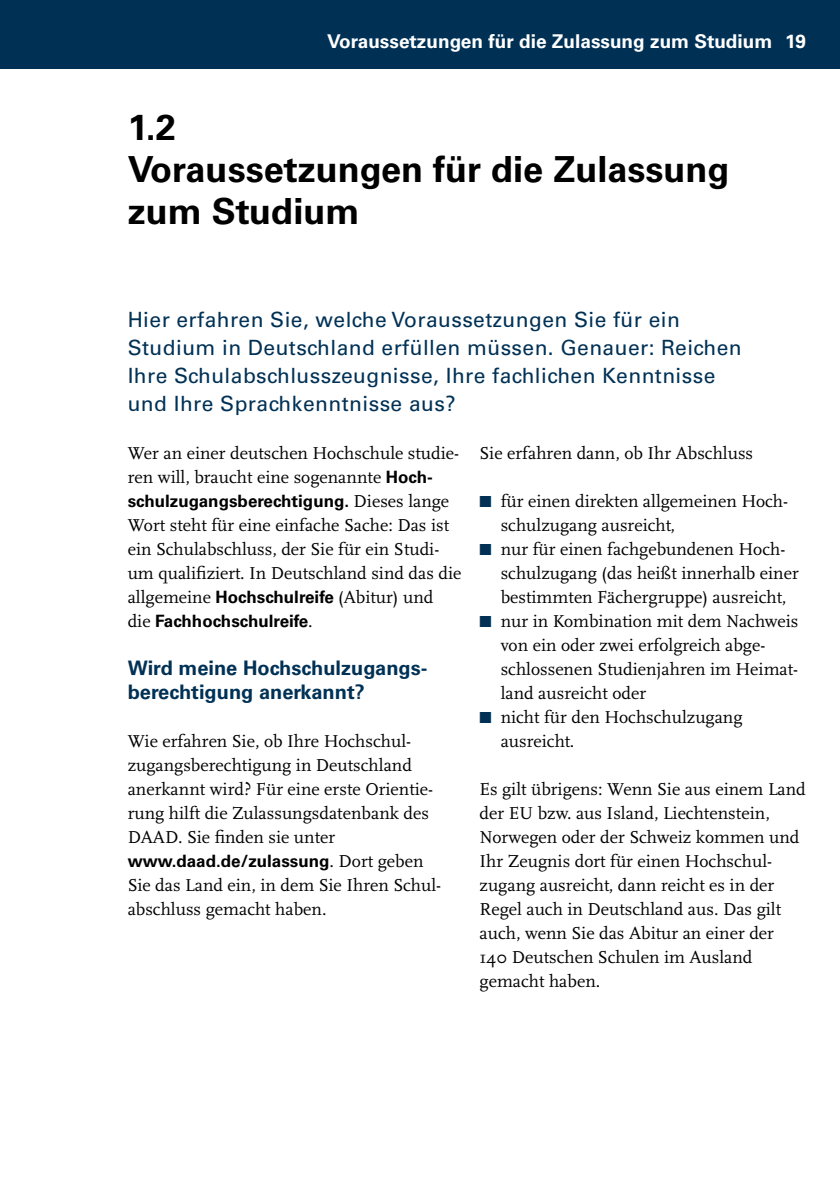
<style>
.page{position:relative;width:840px;height:1191px;background:#fff}
.page>*{position:absolute;margin:0;border:0;box-sizing:border-box;transform-origin:0 0}
.t1{font:700 36px/42px "Univers LT Std";color:#000}
.t2{font:21px/28px "Univers LT Std";letter-spacing:.02em;color:#003155}
.t3{font:700 20px/24px "Univers LT Std";color:#003155}
.t4{font:700 19px "Univers LT Std";color:#fff}
.t5{font:18px/24px "Scala Pro";color:#000}
.t6{font:700 17px "Univers LT Std";color:#000}
.s1{color:#003155}
.s2{font-family:"Univers LT Std";font-weight:700;font-size:17px}
.s3{font-family:"Scala Pro";font-weight:400;font-size:18px}
</style>
<div class="page">
<div style="left:0;top:0;width:839px;height:68px;background:#003155"></div>
<p class="t4" style="left:327px;top:30px;width:480px">Voraussetzungen für die Zulassung zum Studium 19</p>
<h1 class="t1" style="left:128px;top:106px;width:603px">1.2<br>Voraussetzungen für die Zulassung zum Studium</h1>
<p class="t2" style="left:128px;top:306px;width:615px">Hier erfahren Sie, welche Voraussetzungen Sie für ein Studium in Deutschland erfüllen müssen. Genauer: Reichen Ihre Schulabschlusszeugnisse, Ihre fachlichen Kenntnisse und Ihre Sprachkenntnisse aus?</p>
<p class="t5" style="left:479px;top:441px;width:275px">Sie erfahren dann, ob Ihr Abschluss</p>
<p class="t5" style="left:500px;top:489px;width:289px;text-indent:-21px"><span class="s1">■</span> für einen direkten allgemeinen Hoch&shy;schulzugang ausreicht,</p>
<p class="t5" style="left:500px;top:537px;width:299px;text-indent:-21px"><span class="s1">■</span> nur für einen fachgebundenen Hoch&shy;schulzugang (das heißt innerhalb einer bestimmten Fächergruppe) ausreicht,</p>
<p class="t5" style="left:500px;top:609px;width:299px;text-indent:-21px"><span class="s1">■</span> nur in Kombination mit dem Nachweis von ein oder zwei erfolgreich abge&shy;schlossenen Studienjahren im Heimat&shy;land ausreicht oder</p>
<p class="t5" style="left:500px;top:705px;width:243px;text-indent:-21px"><span class="s1">■</span> nicht für den Hochschulzugang ausreicht.</p>
<p class="t5" style="left:479px;top:777px;width:327px">Es gilt übrigens: Wenn Sie aus einem Land der EU bzw. aus Island, Liechtenstein, Norwegen oder der Schweiz kommen und Ihr Zeugnis dort für einen Hochschul&shy;zugang ausreicht, dann reicht es in der Regel auch in Deutschland aus. Das gilt auch, wenn Sie das Abitur an einer der 140 Deutschen Schulen im Ausland gemacht haben.</p>
<p class="t5" style="left:128px;top:441px;width:333px">Wer an einer deutschen Hochschule studie&shy;ren will, braucht eine sogenannte <span class="s2">Hoch-</span></p>
<p class="t6" style="left:128px;top:491px;width:323px">schulzugangsberechtigung. <span class="s3">Dieses lange</span></p>
<p class="t5" style="left:128px;top:513px;width:335px">Wort steht für eine einfache Sache: Das ist ein Schulabschluss, der Sie für ein Studi&shy;um qualifiziert. In Deutschland sind das die allgemeine <span class="s2">Hochschulreife</span> (Abitur) und</p>
<p class="t6" style="left:128px;top:611px;width:186px"><span class="s3">die</span> Fachhochschulreife<span class="s3">.</span></p>
<p class="t3" style="left:128px;top:656px;width:299px">Wird meine Hochschulzugangs&shy;berechtigung anerkannt?</p>
<p class="t5" style="left:128px;top:729px;width:307px">Wie erfahren Sie, ob Ihre Hochschul&shy;zugangsberechtigung in Deutschland anerkannt wird? Für eine erste Orientie&shy;rung hilft die Zulassungsdatenbank des DAAD. Sie finden sie unter</p>
<p class="t6" style="left:128px;top:851px;width:297px">www.daad.de/zulassung<span class="s3">. Dort geben</span></p>
<p class="t5" style="left:128px;top:873px;width:315px">Sie das Land ein, in dem Sie Ihren Schul&shy;abschluss gemacht haben.</p>
</div>
